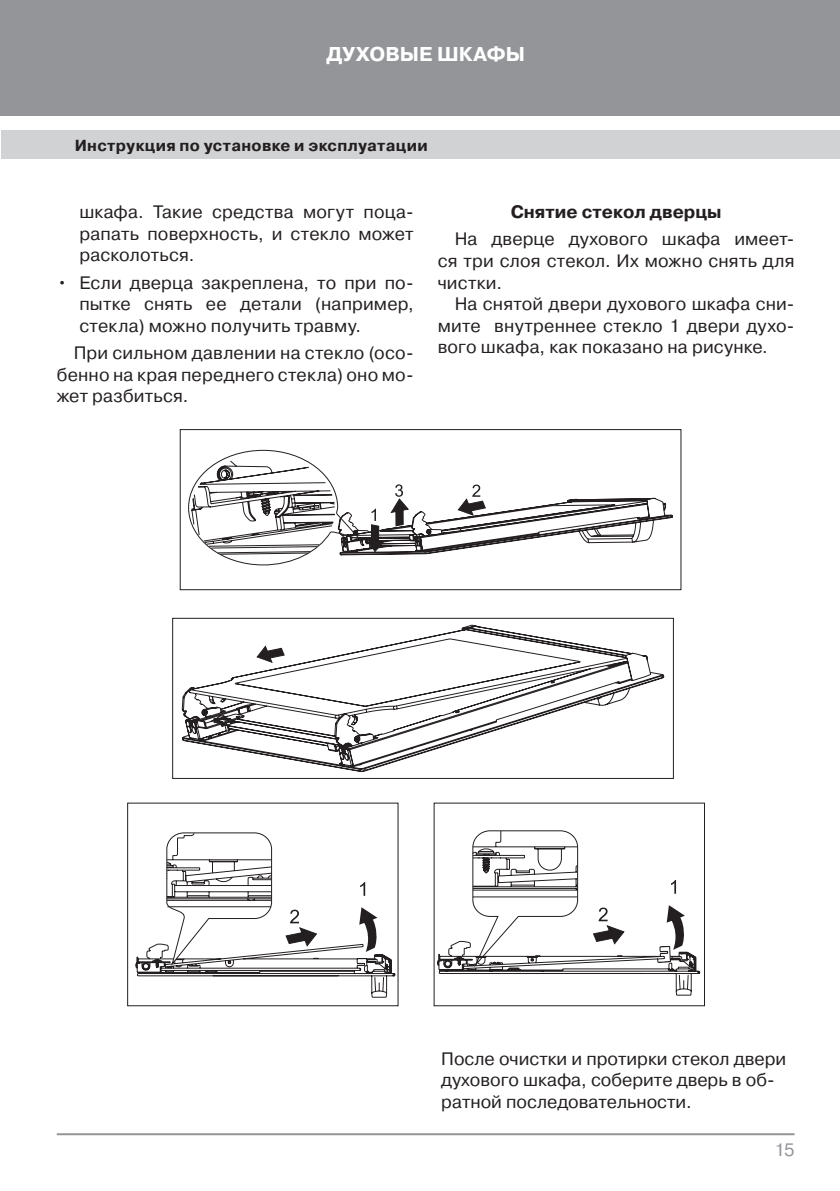
<style>
.page{position:relative;width:840px;height:1191px;background:#fff}
.page>*{position:absolute;margin:0;border:0;box-sizing:border-box;transform-origin:0 0}
.t1{font:700 20px "Pragmatica C";color:#fff}
.Based_text{font:18px/21.6px "Pragmatica C";letter-spacing:.01em;color:#231f20;text-align:justify}
.Podzagolovok{font:700 18px "Pragmatica C";color:#231f20}
.t2{font:18px "Pragmatica C";color:#939598}
.t3{font:700 16px "Pragmatica C";letter-spacing:.02em;color:#231f20}
</style>
<div class="page">
<div style="left:0;top:0;width:839px;height:116px;background:#939598"></div>
<div style="left:1px;top:130px;width:838px;height:29px;background:#d1d2d4"></div>
<hr style="left:57px;top:1133px;width:737px;height:2px;background:#939598">
<div style="left:180px;top:429px;width:500px;height:161px;border:1px solid #231f20"></div>
<svg style="left:188px;top:450px;width:484px;height:115px"></svg>
<svg style="left:181px;top:624px;width:483px;height:148px"></svg>
<div style="left:172px;top:618px;width:501px;height:160px;border:1px solid #231f20"></div>
<svg style="left:257px;top:646px;width:27px;height:16px"></svg>
<div style="left:127px;top:803px;width:271px;height:203px;border:1px solid #231f20"></div>
<svg style="left:135px;top:832px;width:260px;height:165px"></svg>
<svg style="left:433px;top:802px;width:271px;height:204px"></svg>
<svg style="left:472px;top:830px;width:106px;height:67px"></svg>
<svg style="left:670px;top:880px;width:5px;height:13px"></svg>
<svg style="left:437px;top:905px;width:263px;height:90px"></svg>
<p class="t1" style="left:326px;top:43px;width:200px">ДУХОВЫЕ ШКАФЫ</p>
<p class="t3" style="left:75px;top:136px;width:354px">Инструкция по установке и эксплуатации</p>
<p class="Based_text" style="left:79px;top:201px;width:335px">шкафа. Такие средства могут поца&shy;рапать поверхность, и стекло может расколоться.</p>
<p class="Based_text" style="left:79px;top:272px;width:335px;text-indent:-23px">• Если дверца закреплена, то при по&shy;пытке снять ее детали (например, стекла) можно получить травму.</p>
<p class="Based_text" style="left:57px;top:342px;width:358px;text-indent:17px">При сильном давлении на стекло (осо&shy;бенно на края переднего стекла) оно мо&shy;жет разбиться.</p>
<p class="Podzagolovok" style="left:510px;top:202px;width:212px">Снятие стекол дверцы</p>
<p class="Based_text" style="left:437px;top:228px;width:358px;text-indent:17px">На дверце духового шкафа имеет&shy;ся три слоя стекол. Их можно снять для чистки.</p>
<p class="Based_text" style="left:437px;top:293px;width:358px;text-indent:17px">На снятой двери духового шкафа сни&shy;мите внутреннее стекло 1 двери духо&shy;вого шкафа, как показано на рисунке.</p>
<p class="Based_text" style="left:441px;top:1047px;width:346px">После очистки и протирки стекол двери</p>
<p class="Based_text" style="left:441px;top:1069px;width:334px">духового шкафа, соберите дверь в об-</p>
<p class="Based_text" style="left:441px;top:1091px;width:252px">ратной последовательности.</p>
<p class="t2" style="left:774px;top:1139px;width:22px">15</p>
</div>
